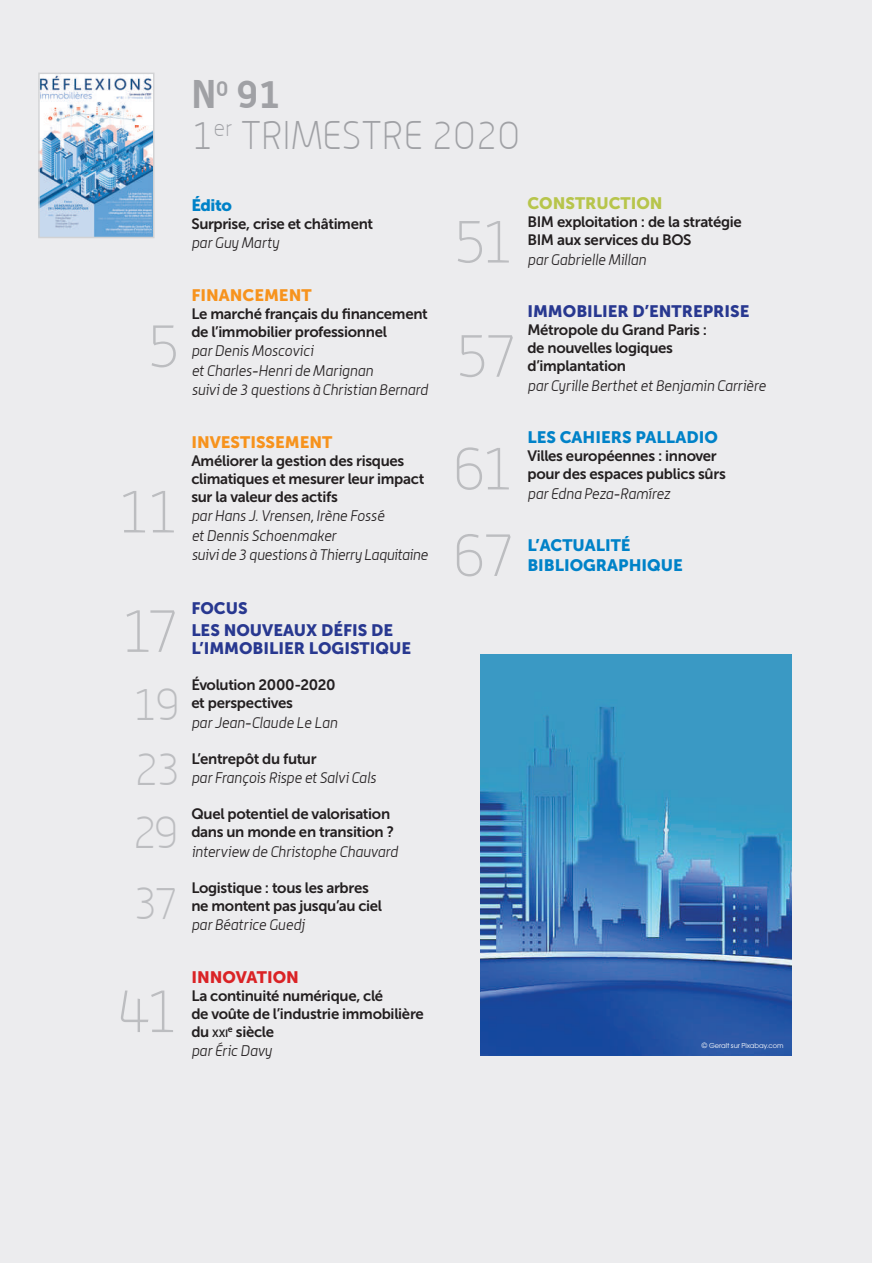
<style>
.page{position:relative;width:872px;height:1263px;background:#ececee}
.page>*{position:absolute;margin:0;border:0;box-sizing:border-box;transform-origin:0 0}
.t1{font:100 60px "Alwyn";letter-spacing:-.1em;color:#bcbdc0}
.t2{font:100 45px/65.2px "Alwyn";letter-spacing:-.1em;color:#bcbdc0}
.t3{font:100 39px/40.5px "Alwyn";letter-spacing:-.01em;color:#a0a1a5}
.t4{font:16.5px/22.2px "Museo Sans 900";color:#283890}
.t5{font:16.5px/19.5px "Museo Sans 900";color:#0082c8}
.t6{font:16.5px "Museo Sans 900";color:#f7931d}
.t7{font:16.5px "Museo Sans 900";color:#b7c54b}
.t8{font:16.5px "Museo Sans 900";color:#da2326}
.t9{font:15px/18px "Museo Sans 700";letter-spacing:-.02em;color:#231f20}
.t10{font:italic 300 15px/19.5px "Alwyn";letter-spacing:-.015em;color:#231f20}
.t11{font:10.5px "Museo Sans 700";color:#231f20}
.t12{font:7.5px "Avant Gard EF";color:#fff}
.s1{font-weight:700}
.s2{font-size:15px}
.s3{font-family:"Avenir LT Std";font-weight:300}
</style>
<div class="page">
<img style="left:41px;top:76px;width:110px;height:159px">
<div style="left:38px;top:73px;width:116px;height:165px;border:2px solid #d1d2d4"></div>
<img style="left:480px;top:654px;width:311px;height:402px">
<h3 class="t3" style="left:191px;top:74px;width:330px"><span class="s1">N</span><sup>0</sup> <span class="s1">91<br></span>1<sup>er</sup> TRIMESTRE 2020</h3>
<h1 class="t1" style="left:146px;top:312px;width:36px">5</h1>
<h1 class="t1" style="left:117px;top:478px;width:65px">11</h1>
<h1 class="t1" style="left:120px;top:597px;width:61px">17</h1>
<h2 class="t2" style="left:132px;top:671px;width:50px">19<br>23</h2>
<h2 class="t2" style="left:131px;top:800px;width:49px">29</h2>
<h2 class="t2" style="left:131px;top:870px;width:49px">37</h2>
<h1 class="t1" style="left:116px;top:977px;width:65px">41</h1>
<p class="t5" style="left:191px;top:195px;width:42px">Édito</p>
<p class="t9" style="left:191px;top:214px;width:183px">Surprise, crise et châtiment</p>
<p class="t10" style="left:191px;top:233px;width:89px">par Guy Marty</p>
<p class="t6" style="left:191px;top:285px;width:122px">FINANCEMENT</p>
<p class="t9" style="left:191px;top:304px;width:238px">Le marché français du financement de l’immobilier professionnel</p>
<p class="t10" style="left:191px;top:341px;width:238px">par Denis Moscovici<br>et Charles-Henri de Marignan<br>suivi de 3 questions à Christian Bernard</p>
<p class="t6" style="left:191px;top:432px;width:143px">INVESTISSEMENT</p>
<p class="t9" style="left:191px;top:451px;width:234px">Améliorer la gestion des risques climatiques et mesurer leur impact sur la valeur des actifs</p>
<p class="t10" style="left:191px;top:506px;width:238px">par Hans J. Vrensen, Irène Fossé<br>et Dennis Schoenmaker<br>suivi de 3 questions à Thierry Laquitaine</p>
<p class="t4" style="left:191px;top:597px;width:203px">FOCUS<br>LES NOUVEAUX DÉFIS DE</p>
<p class="t4" style="left:191px;top:637px;width:221px">L’IMMOBILIER LOGISTIQUE</p>
<p class="t9" style="left:191px;top:676px;width:146px">Évolution 2000-2020 et perspectives</p>
<p class="t10" style="left:191px;top:713px;width:148px">par Jean-Claude Le Lan</p>
<p class="t9" style="left:191px;top:750px;width:127px">L’entrepôt du futur</p>
<p class="t10" style="left:191px;top:768px;width:186px">par François Rispe et Salvi Cals</p>
<p class="t9" style="left:191px;top:805px;width:204px">Quel potentiel de valorisation dans un monde en transition ?</p>
<p class="t10" style="left:191px;top:842px;width:208px">interview de Christophe Chauvard</p>
<p class="t9" style="left:191px;top:879px;width:192px">Logistique : tous les arbres ne montent pas jusqu’au ciel</p>
<p class="t10" style="left:191px;top:915px;width:115px">par Béatrice Guedj</p>
<p class="t8" style="left:191px;top:968px;width:109px">INNOVATION</p>
<p class="t9" style="left:191px;top:987px;width:234px">La continuité numérique, clé<br>de voûte de l’industrie immobilière</p>
<p class="t11" style="left:191px;top:1027px;width:38px"><span class="s2">du</span> xxi</p>
<p class="t9" style="left:228px;top:1023px;width:48px"><sup>e</sup> siècle</p>
<p class="t10" style="left:191px;top:1041px;width:82px">par Éric Davy</p>
<h1 class="t1" style="left:452px;top:208px;width:65px">51</h1>
<h1 class="t1" style="left:454px;top:322px;width:65px">57</h1>
<h1 class="t1" style="left:452px;top:435px;width:65px">61</h1>
<h1 class="t1" style="left:452px;top:521px;width:65px">67</h1>
<p class="t7" style="left:527px;top:194px;width:137px">CONSTRUCTION</p>
<p class="t9" style="left:527px;top:213px;width:216px">BIM exploitation : de la stratégie<br>BIM aux services du BOS</p>
<p class="t10" style="left:527px;top:249px;width:120px">par Gabrielle Millan</p>
<p class="t4" style="left:527px;top:300px;width:223px">IMMOBILIER D’ENTREPRISE</p>
<p class="t9" style="left:527px;top:321px;width:181px">Métropole du Grand Paris : de nouvelles logiques d’implantation</p>
<p class="t10" style="left:527px;top:375px;width:240px">par Cyrille Berthet et Benjamin Carrière</p>
<p class="t5" style="left:527px;top:427px;width:192px">LES CAHIERS PALLADIO</p>
<p class="t9" style="left:527px;top:447px;width:200px">Villes européennes : innover pour des espaces publics sûrs</p>
<p class="t10" style="left:527px;top:483px;width:145px">par Edna Peza-Ramírez</p>
<p class="t5" style="left:527px;top:535px;width:157px">L’ACTUALITÉ<br>BIBLIOGRAPHIQUE</p>
<p class="t12" style="left:701px;top:1041px;width:83px"><span class="s3">©</span> Geralt sur Pixabay.com</p>
</div>
